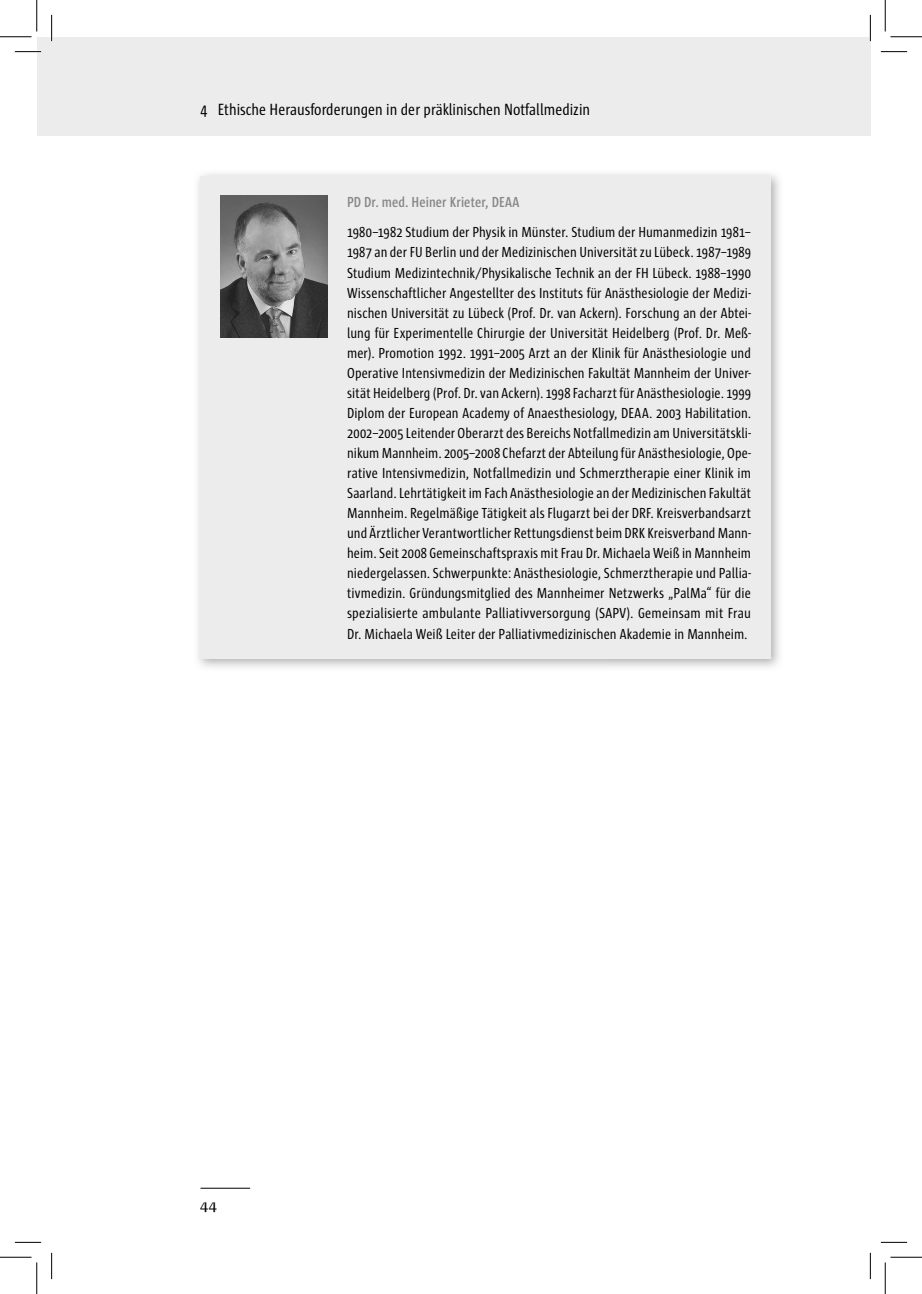
<style>
.page{position:relative;width:922px;height:1294px;background:#fff}
.page>*{position:absolute;margin:0;border:0;box-sizing:border-box;transform-origin:0 0}
.t1{font:16.62px "Sun Cd";color:#000}
.t2{font:15.75px "Fedra Serif B Pro";color:#000}
.t3{font:14.88px/20.1px "Sun Cd";letter-spacing:.005em;color:#000;text-align:justify}
.t4{font:600 14.88px "Sun Cd";letter-spacing:.01em;color:#878787}
</style>
<div class="page">
<div style="left:37px;top:37px;width:833px;height:99px;background:#ececec"></div>
<hr style="left:200px;top:1188px;width:50px;height:1px;background:#000">
<div style="left:200px;top:176px;width:571px;height:482px;background:#ececec"></div>
<img style="left:220px;top:195px;width:108px;height:143px">
<hr style="left:15px;top:51px;width:26px;height:2px;background:#fff">
<hr style="left:51px;top:15px;width:2px;height:26px;background:#fff">
<hr style="left:869px;top:15px;width:2px;height:26px;background:#fff">
<svg style="left:15px;top:51px;width:26px;height:1px"></svg>
<svg style="left:881px;top:51px;width:26px;height:1px"></svg>
<svg style="left:15px;top:1242px;width:26px;height:1px"></svg>
<svg style="left:881px;top:1242px;width:26px;height:1px"></svg>
<svg style="left:51px;top:15px;width:1px;height:26px"></svg>
<svg style="left:51px;top:1253px;width:1px;height:26px"></svg>
<svg style="left:870px;top:15px;width:1px;height:26px"></svg>
<svg style="left:870px;top:1253px;width:1px;height:26px"></svg>
<hr style="left:0;top:36px;width:32px;height:1px;background:#000">
<hr style="left:890px;top:36px;width:32px;height:1px;background:#000">
<hr style="left:0;top:1257px;width:32px;height:1px;background:#000">
<hr style="left:890px;top:1257px;width:32px;height:1px;background:#000">
<hr style="left:36px;top:0;width:1px;height:32px;background:#000">
<hr style="left:36px;top:1262px;width:1px;height:32px;background:#000">
<hr style="left:885px;top:0;width:1px;height:32px;background:#000">
<hr style="left:885px;top:1262px;width:1px;height:32px;background:#000">
<p class="t1" style="left:200px;top:100px;width:391px">4 Ethische Herausforderungen in der präklinischen Notfallmedizin</p>
<p class="t4" style="left:347px;top:194px;width:174px">PD Dr. med. Heiner Krieter, DEAA</p>
<p class="t3" style="left:347px;top:222px;width:405px">1980–1982 Studium der Physik in Münster. Studium der Humanmedizin 1981– 1987 an der FU Berlin und der Medizinischen Universität zu Lübeck. 1987–1989<br>Studium Medizintechnik/Physikalische Technik an der FH Lübeck. 1988–1990<br>Wissenschaftlicher Angestellter des Instituts für Anästhesiologie der Medizi&shy;nischen Universität zu Lübeck (Prof. Dr. van Ackern). Forschung an der Abtei&shy;lung für Experimentelle Chirurgie der Universität Heidelberg (Prof. Dr. Meß&shy;mer). Promotion 1992. 1991–2005 Arzt an der Klinik für Anästhesiologie und Operative Intensivmedizin der Medizinischen Fakultät Mannheim der Univer&shy;sität Heidelberg (Prof. Dr. van Ackern). 1998 Facharzt für Anästhesiologie. 1999<br>Diplom der European Academy of Anaesthesiology, DEAA. 2003 Habilitation.<br>2002–2005 Leitender Oberarzt des Bereichs Notfallmedizin am Universitätskli&shy;nikum Mannheim. 2005–2008 Chefarzt der Abteilung für Anästhesiologie, Ope&shy;rative Intensivmedizin, Notfallmedizin und Schmerztherapie einer Klinik im Saarland. Lehrtätigkeit im Fach Anästhesiologie an der Medizinischen Fakultät Mannheim. Regelmäßige Tätigkeit als Flugarzt bei der DRF. Kreisverbandsarzt und Ärztlicher Verantwortlicher Rettungsdienst beim DRK Kreisverband Mann&shy;heim. Seit 2008 Gemeinschaftspraxis mit Frau Dr. Michaela Weiß in Mannheim niedergelassen. Schwerpunkte: Anästhesiologie, Schmerztherapie und Pallia&shy;tivmedizin. Gründungsmitglied des Mannheimer Netzwerks „PalMa“ für die spezialisierte ambulante Palliativversorgung (SAPV). Gemeinsam mit Frau Dr. Michaela Weiß Leiter der Palliativmedizinischen Akademie in Mannheim.</p>
<p class="t2" style="left:200px;top:1196px;width:18px">44</p>
</div>
